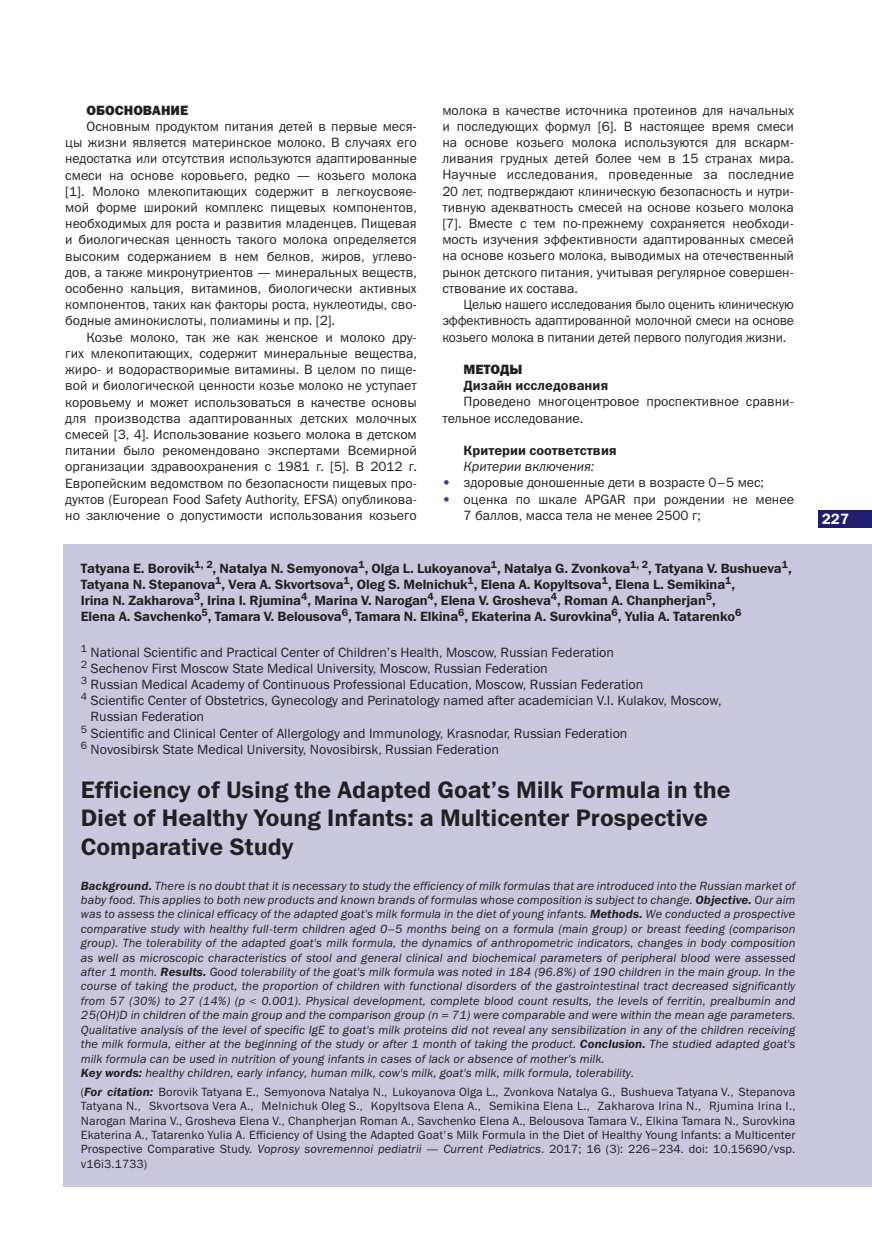
<style>
.page{position:relative;width:872px;height:1234px;background:#fff}
.page>*{position:absolute;margin:0;border:0;box-sizing:border-box;transform-origin:0 0}
.t1{font:24px/28.8px "Franklin Gothic Demi C";color:#231f20}
.t2{font:15px "Franklin Gothic Demi C";color:#fff}
.t3{font:13.5px/16.2px "Franklin Gothic Book C";color:#231f20;text-align:justify}
.t4{font:13.5px/16.2px "Franklin Gothic Demi C";letter-spacing:-.01em;color:#231f20}
.t5{font:italic 13.5px "Franklin Gothic Book C";color:#231f20}
.t6{font:13.5px "Franklin Gothic Heavy C";color:#231f20}
.t7{font:italic 12px/14.4px "Franklin Gothic Book C";letter-spacing:.01em;color:#231f20}
.t8{font:12px/14.4px "Franklin Gothic Book C";letter-spacing:.01em;color:#231f20;text-align:justify}
.s1{color:#423d83}
.s2{font-family:"Franklin Gothic Demi C"}
.s3{font-family:"Franklin Gothic Demi C";font-style:italic}
.s4{font-style:italic}
</style>
<div class="page">
<div style="left:819px;top:510px;width:53px;height:17px;background:#201c70"></div>
<div style="left:64px;top:544px;width:808px;height:642px;background:#cac8df"></div>
<p class="t6" style="left:87px;top:105px;width:103px">ОБОСНОВАНИЕ</p>
<p class="t3" style="left:65px;top:119px;width:353px;text-indent:21px">Основным продуктом питания детей в первые меся&shy;цы жизни является материнское молоко. В случаях его недостатка или отсутствия используются адаптированные смеси на основе коровьего, редко — козьего молока [1]. Молоко млекопитающих содержит в легкоусвояе&shy;мой форме широкий комплекс пищевых компонентов, необходимых для роста и развития младенцев. Пищевая и биологическая ценность такого молока определяется высоким содержанием в нем белков, жиров, углево&shy;дов, а также микронутриентов — минеральных веществ, особенно кальция, витаминов, биологически активных компонентов, таких как факторы роста, нуклеотиды, сво&shy;бодные аминокислоты, полиамины и пр. [2].</p>
<p class="t3" style="left:65px;top:330px;width:353px;text-indent:21px">Козье молоко, так же как женское и молоко дру&shy;гих млекопитающих, содержит минеральные вещества, жиро- и водорастворимые витамины. В целом по пище&shy;вой и биологической ценности козье молоко не уступает коровьему и может использоваться в качестве основы для производства адаптированных детских молочных смесей [3, 4]. Использование козьего молока в детском питании было рекомендовано экспертами Всемирной организации здравоохранения с 1981 г. [5]. В 2012 г.<br>Европейским ведомством по безопасности пищевых про&shy;дуктов (European Food Safety Authority, EFSA) опубликова&shy;но заключение о допустимости использования козьего</p>
<p class="t3" style="left:442px;top:103px;width:353px">молока в качестве источника протеинов для начальных и последующих формул [6]. В настоящее время смеси на основе козьего молока используются для вскарм&shy;ливания грудных детей более чем в 15 странах мира.<br>Научные исследования, проведенные за последние 20 лет, подтверждают клиническую безопасность и нутри&shy;тивную адекватность смесей на основе козьего молока [7]. Вместе с тем по-прежнему сохраняется необходи&shy;мость изучения эффективности адаптированных смесей на основе козьего молока, выводимых на отечественный рынок детского питания, учитывая регулярное совершен&shy;ствование их состава.</p>
<p class="t3" style="left:442px;top:297px;width:353px;text-indent:21px">Целью нашего исследования было оценить клиническую эффективность адаптированной молочной смеси на основе козьего молока в питании детей первого полугодия жизни.</p>
<p class="t6" style="left:463px;top:364px;width:60px">МЕТОДЫ</p>
<p class="t4" style="left:463px;top:378px;width:146px">Дизайн исследования</p>
<p class="t3" style="left:442px;top:394px;width:353px;text-indent:21px">Проведено многоцентровое проспективное сравни&shy;тельное исследование.</p>
<p class="t4" style="left:463px;top:443px;width:155px">Критерии соответствия</p>
<p class="t5" style="left:463px;top:461px;width:132px">Критерии включения:</p>
<p class="t3" style="left:442px;top:475px;width:323px"><span class="s1">•</span> здоровые доношенные дети в возрасте 0–5 мес;</p>
<p class="t3" style="left:463px;top:492px;width:332px;text-indent:-21px"><span class="s1">•</span> оценка по шкале APGAR при рождении не менее<br>7 баллов, масса тела не менее 2500 г;</p>
<p class="t4" style="left:81px;top:560px;width:712px">Тatyana E. Borovik<sup>1,</sup> <sup>2</sup>, Natalya N. Semyonova<sup>1</sup>, Olga L. Lukoyanova<sup>1</sup>, Natalya G. Zvonkova<sup>1,</sup> <sup>2</sup>, Tatyana V. Bushueva<sup>1</sup>, Tatyana N. Stepanova<sup>1</sup>, Vera A. Skvortsova<sup>1</sup>, Oleg S. Melnichuk<sup>1</sup>, Elena A. Kopyltsova<sup>1</sup>, Elena L. Semikina<sup>1</sup>,<br>Irina N. Zakharova<sup>3</sup>, Irina I. Rjumina<sup>4</sup>, Marina V. Narogan<sup>4</sup>, Elena V. Grosheva<sup>4</sup>, Roman A. Chanpherjan<sup>5</sup>,<br>Elena A. Savchenko<sup>5</sup>, Tamara V. Belousova<sup>6</sup>, Tamara N. Elkina<sup>6</sup>, Ekaterina A. Surovkina<sup>6</sup>, Yulia A. Tatarenko<sup>6</sup></p>
<p class="t3" style="left:81px;top:644px;width:535px"><sup>1</sup> National Scientific and Practical Center of Children’s Health, Moscow, Russian Federation</p>
<p class="t3" style="left:81px;top:661px;width:468px"><sup>2</sup> Sechenov First Moscow State Medical University, Moscow, Russian Federation</p>
<p class="t3" style="left:81px;top:677px;width:564px"><sup>3</sup> Russian Medical Academy of Continuous Professional Education, Moscow, Russian Federation</p>
<p class="t3" style="left:81px;top:693px;width:642px"><sup>4</sup> Scientific Center of Obstetrics, Gynecology and Perinatology named after academician V.I. Kulakov, Moscow,</p>
<p class="t3" style="left:91px;top:709px;width:115px">Russian Federation</p>
<p class="t3" style="left:81px;top:725px;width:548px"><sup>5</sup> Scientific and Clinical Center of Allergology and Immunology, Krasnodar, Russian Federation</p>
<p class="t3" style="left:81px;top:742px;width:420px"><sup>6</sup> Novosibirsk State Medical University, Novosibirsk, Russian Federation</p>
<h1 class="t1" style="left:81px;top:776px;width:651px">Efficiency of Using the Adapted Goat’s Milk Formula in the<br>Diet of Healthy Young Infants: a Multicenter Prospective<br>Comparative Study</h1>
<p class="t7" style="left:81px;top:878px;width:716px"><span class="s2">Background.</span> There is no doubt that it is necessary to study the efficiency of milk formulas that are introduced into the Russian market of baby food. This applies to both new products and known brands of formulas whose composition is subject to change. <span class="s2">Objective.</span> Our aim was to assess the clinical efficacy of the adapted goat's milk formula in the diet of young infants. <span class="s2">Methods.</span> We conducted a prospective comparative study with healthy full-term children aged 0–5 months being on a formula (main group) or breast feeding (comparison group). The tolerability of the adapted goat's milk formula, the dynamics of anthropometric indicators, changes in body composition as well as microscopic characteristics of stool and general clinical and biochemical parameters of peripheral blood were assessed after 1 month. <span class="s2">Results.</span> Good tolerability of the goat's milk formula was noted in 184 (96.8%) of 190 children in the main group. In the course of taking the product, the proportion of children with functional disorders of the gastrointestinal tract decreased significantly from 57 (30%) to 27 (14%) (p &lt; 0.001). Physical development, complete blood count results, the levels of ferritin, prealbumin and 25(OH)D in children of the main group and the comparison group (n = 71) were comparable and were within the mean age parameters.<br>Qualitative analysis of the level of specific IgE to goat's milk proteins did not reveal any sensibilization in any of the children receiving the milk formula, either at the beginning of the study or after 1 month of taking the product. <span class="s2">Conclusion.</span> The studied adapted goat's milk formula can be used in nutrition of young infants in cases of lack or absence of mother's milk.<br><span class="s2">Key words:</span> healthy children, early infancy, human milk, cow's milk, goat's milk, milk formula, tolerability.</p>
<p class="t8" style="left:81px;top:1085px;width:716px">(<span class="s3">For citation:</span> Borovik Tatyana E., Semyonova Natalya N., Lukoyanova Olga L., Zvonkova Natalya G., Bushueva Tatyana V., Stepanova Tatyana N., Skvortsova Vera А., Melnichuk Oleg S., Kopyltsova Elena А., Semikina Elena L., Zakharova Irina N., Rjumina Irina I., Narogan Marina V., Grosheva Elena V., Chanpherjan Roman А., Savchenko Elena А., Belousova Tamara V., Elkina Tamara N., Surovkina Ekaterina А., Tatarenko Yulia А. Efficiency of Using the Adapted Goat's Milk Formula in the Diet of Healthy Young Infants: a Multicenter Prospective Comparative Study. <span class="s4">Voprosy sovremennoi pediatrii — Current Pediatrics</span>. 2017; 16 (3): 226–234. doi: 10.15690/vsp. v16i3.1733)</p>
<p class="t2" style="left:821px;top:513px;width:29px">227</p>
</div>
